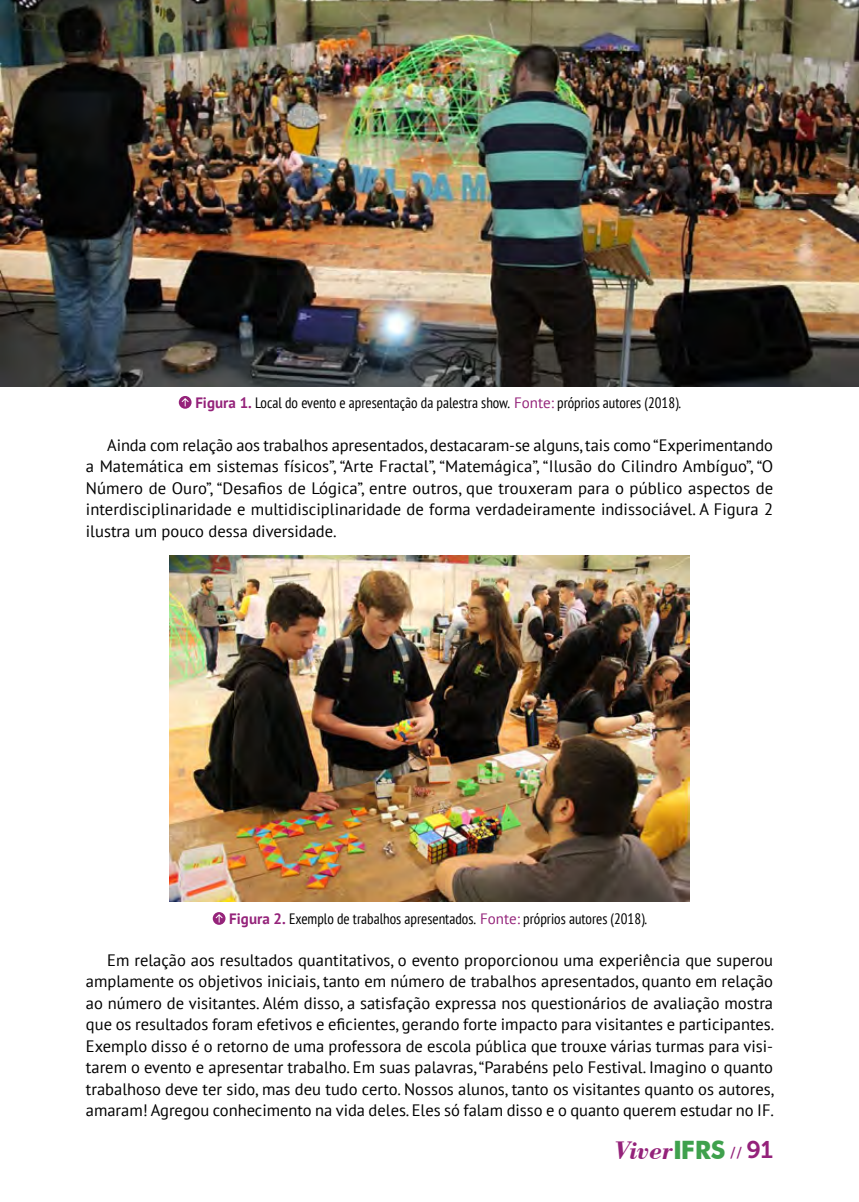
<style>
.page{position:relative;width:859px;height:1202px;background:#fff}
.page>*{position:absolute;margin:0;border:0;box-sizing:border-box;transform-origin:0 0}
.t1{font:italic 700 26.7px "Bodoni BT";color:#94227a}
.t2{font:16.5px/21.5px "PT Sans";color:#000;text-align:justify}
.t3{font:condensed 15px "PT Sans";color:#000}
.s1{font-weight:700;font-stretch:normal;color:#94237a}
.s2{font-stretch:normal;color:#94237a}
.s3{font-family:"Futura BT";font-style:normal;font-size:25.35px;color:#3fa14d}
.s4{font-family:"Museo Slab 500";font-weight:400;font-style:normal;font-size:15px}
.s5{font-family:"Museo Slab 700";font-weight:400;font-style:normal;font-size:24px}
</style>
<div class="page">
<div style="left:179px;top:396px;width:12px;height:12px;background:#95237a;border-radius:50%"></div>
<svg style="left:182px;top:398px;width:6px;height:8px"></svg>
<img style="left:169px;top:555px;width:519px;height:346px">
<svg style="left:213px;top:911px;width:12px;height:13px"></svg>
<svg style="left:215px;top:914px;width:7px;height:8px"></svg>
<img style="left:1px;top:0;width:857px;height:386px">
<p class="t3" style="left:195px;top:392px;width:487px"><span class="s1">Figura 1.</span> Local do evento e apresentação da palestra show. <span class="s2">Fonte:</span> próprios autores (2018).</p>
<p class="t2" style="left:86px;top:434px;width:688px;text-indent:21px">Ainda com relação aos trabalhos apresentados, destacaram-se alguns, tais como “Experimentando a Matemática em sistemas físicos”, “Arte Fractal”, “Matemágica”, “Ilusão do Cilindro Ambíguo”, “O Número de Ouro”, “Desafios de Lógica”, entre outros, que trouxeram para o público aspectos de interdisciplinaridade e multidisciplinaridade de forma verdadeiramente indissociável. A Figura 2 ilustra um pouco dessa diversidade.</p>
<p class="t3" style="left:229px;top:908px;width:419px"><span class="s1">Figura 2.</span> Exemplo de trabalhos apresentados. <span class="s2">Fonte:</span> próprios autores (2018).</p>
<p class="t2" style="left:86px;top:948px;width:689px;text-indent:21px">Em relação aos resultados quantitativos, o evento proporcionou uma experiência que superou amplamente os objetivos iniciais, tanto em número de trabalhos apresentados, quanto em relação ao número de visitantes. Além disso, a satisfação expressa nos questionários de avaliação mostra que os resultados foram efetivos e eficientes, gerando forte impacto para visitantes e participantes.<br>Exemplo disso é o retorno de uma professora de escola pública que trouxe várias turmas para visi&shy;tarem o evento e apresentar trabalho. Em suas palavras, “Parabéns pelo Festival. Imagino o quanto trabalhoso deve ter sido, mas deu tudo certo. Nossos alunos, tanto os visitantes quanto os autores, amaram! Agregou conhecimento na vida deles. Eles só falam disso e o quanto querem estudar no IF.</p>
<h1 class="t1" style="left:614px;top:1133px;width:159px">Viver<span class="s3">IFRS</span> <span class="s4">//</span> <span class="s5">91</span></h1>
</div>
